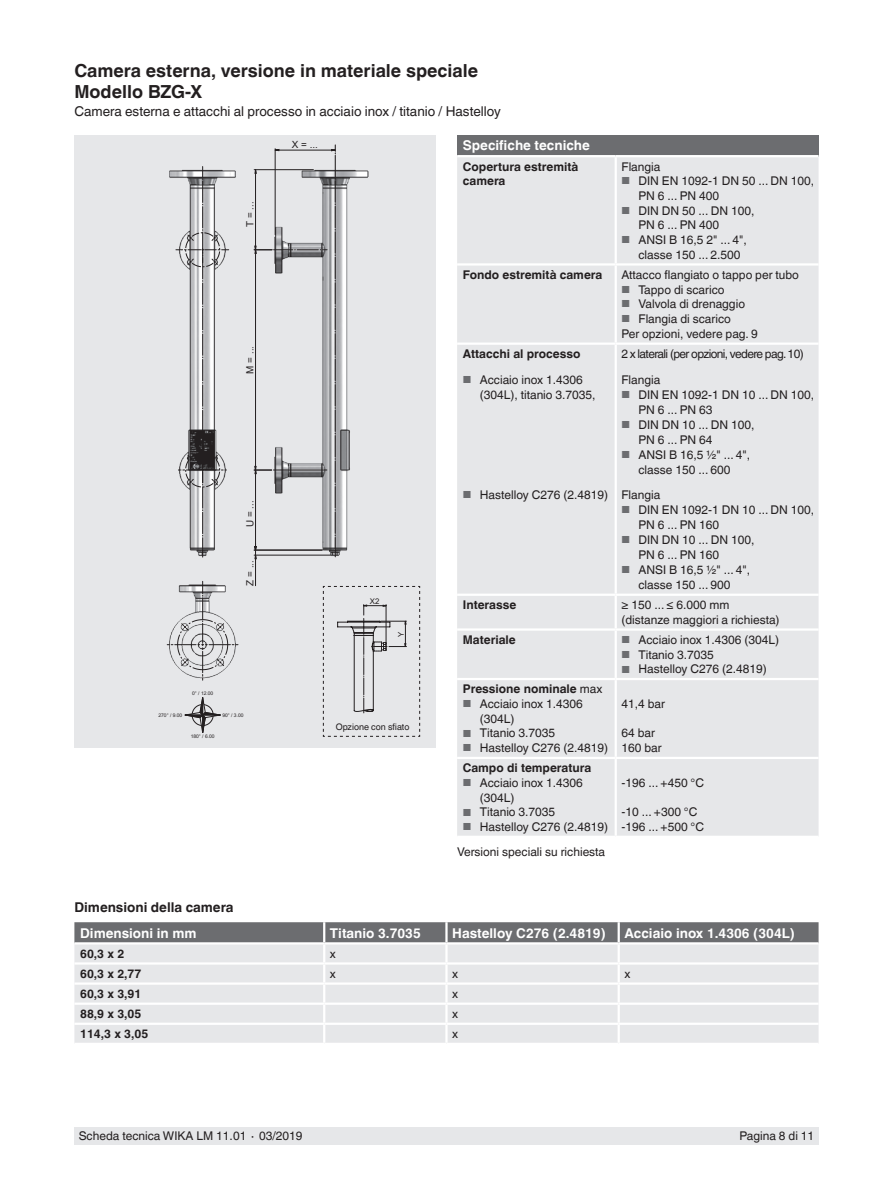
<style>
.page{position:relative;width:893px;height:1188px;background:#fff}
.page>*{position:absolute;margin:0;border:0;box-sizing:border-box;transform-origin:0 0}
.t1{font:700 18px/21px "Helvetica World";color:#231f20}
.t2{font:700 13.5px "Helvetica World";color:#fff}
.t3{font:13.5px "Helvetica World";color:#231f20}
.t4{font:700 13.5px "Helvetica World";color:#231f20}
.t5{font:12px/14.7px "Helvetica World";color:#231f20}
.t6{font:700 12px/14.7px "Helvetica World";color:#231f20}
.t7{font:12px/25.5px "Helvetica World";letter-spacing:-.05em;color:#231f20}
.t8{font:9.9px "Arial";color:#231f20}
.t9{font:9px "Helvetica World";color:#231f20}
.t10{font:7.8px "Arial";color:#231f20}
.t11{font:4.95px "Arial";color:#231f20}
.s1{font-size:10.2px;color:#6c6d70}
.s2{font-weight:400}
</style>
<div class="page">
<div style="left:74px;top:1128px;width:745px;height:17px;background:#e6e7e9"></div>
<div style="left:74px;top:135px;width:362px;height:612px;background:#e6e7e9"></div>
<svg style="left:167px;top:145px;width:253px;height:592px"></svg>
<div style="left:457px;top:135px;width:362px;height:21px;background:#6c6d70"></div>
<div style="left:457px;top:157px;width:362px;height:679px;background:#e6e7e9"></div>
<div style="left:457px;top:596px;width:362px;height:32px;background:#e6e7e9"></div>
<hr style="left:457px;top:263px;width:159px;height:3px;background:#fff">
<hr style="left:457px;top:343px;width:159px;height:2px;background:#fff">
<hr style="left:457px;top:594px;width:159px;height:2px;background:#fff">
<hr style="left:457px;top:628px;width:159px;height:3px;background:#fff">
<hr style="left:457px;top:678px;width:159px;height:2px;background:#fff">
<hr style="left:615px;top:680px;width:2px;height:77px;background:#fff">
<hr style="left:457px;top:757px;width:159px;height:2px;background:#fff">
<hr style="left:615px;top:759px;width:2px;height:77px;background:#fff">
<hr style="left:615px;top:266px;width:2px;height:77px;background:#fff">
<hr style="left:615px;top:345px;width:2px;height:249px;background:#fff">
<hr style="left:615px;top:596px;width:2px;height:32px;background:#fff">
<hr style="left:615px;top:631px;width:2px;height:47px;background:#fff">
<hr style="left:615px;top:157px;width:2px;height:106px;background:#fff">
<hr style="left:616px;top:263px;width:203px;height:3px;background:#fff">
<hr style="left:616px;top:343px;width:203px;height:2px;background:#fff">
<hr style="left:616px;top:594px;width:203px;height:2px;background:#fff">
<hr style="left:616px;top:628px;width:203px;height:3px;background:#fff">
<hr style="left:616px;top:678px;width:203px;height:2px;background:#fff">
<hr style="left:616px;top:757px;width:203px;height:2px;background:#fff">
<hr style="left:457px;top:155px;width:159px;height:2px;background:#fff">
<hr style="left:616px;top:155px;width:203px;height:2px;background:#fff">
<svg style="left:74px;top:922px;width:745px;height:121px;background:#d4d5d7"></svg>
<h1 class="t1" style="left:74px;top:60px;width:405px">Camera esterna, versione in materiale speciale<br>Modello BZG-X</h1>
<p class="t3" style="left:74px;top:103px;width:428px">Camera esterna e attacchi al processo in acciaio inox / titanio / Hastelloy</p>
<p class="t2" style="left:463px;top:138px;width:129px">Specifiche tecniche</p>
<p class="t6" style="left:463px;top:159px;width:117px">Copertura estremità camera</p>
<p class="t5" style="left:621px;top:159px;width:40px">Flangia</p>
<p class="t8" style="left:292px;top:138px;width:28px">X = ...</p>
<p class="t5" style="left:638px;top:174px;width:177px;text-indent:-17px"><span class="s1">■</span> DIN EN 1092-1 DN 50 ... DN 100,<br>PN 6 ... PN 400</p>
<p class="t5" style="left:638px;top:203px;width:117px;text-indent:-17px"><span class="s1">■</span> DIN DN 50 ... DN 100,<br>PN 6 ... PN 400</p>
<p class="t5" style="left:638px;top:233px;width:110px;text-indent:-17px"><span class="s1">■</span> ANSI B 16,5 2" ... 4", classe 150 ... 2.500</p>
<p class="t8" style="left:243px;top:227px;width:27px;rotate:-90deg">T = ...</p>
<p class="t8" style="left:243px;top:374px;width:29px;rotate:-90deg">M = ...</p>
<p class="t8" style="left:243px;top:527px;width:28px;rotate:-90deg">U = ...</p>
<p class="t8" style="left:243px;top:586px;width:27px;rotate:-90deg">Z = ...</p>
<p class="t11" style="left:192px;top:690px;width:23px">0° / 12.00</p>
<p class="t11" style="left:158px;top:712px;width:25px">270° / 9.00</p>
<p class="t11" style="left:222px;top:712px;width:23px">90° / 3.00</p>
<p class="t11" style="left:191px;top:733px;width:25px">180° / 6.00</p>
<p class="t4" style="left:74px;top:900px;width:161px">Dimensioni della camera</p>
<p class="t10" style="left:370px;top:596px;width:11px">X2</p>
<p class="t10" style="left:396px;top:637px;width:7px;rotate:-90deg">Y</p>
<p class="t9" style="left:336px;top:721px;width:75px">Opzione con sfiato</p>
<p class="t6" style="left:463px;top:267px;width:141px">Fondo estremità camera</p>
<p class="t5" style="left:621px;top:267px;width:179px">Attacco flangiato o tappo per tubo</p>
<p class="t5" style="left:621px;top:282px;width:105px"><span class="s1">■</span> Tappo di scarico</p>
<p class="t5" style="left:621px;top:297px;width:125px"><span class="s1">■</span> Valvola di drenaggio</p>
<p class="t5" style="left:621px;top:311px;width:138px"><span class="s1">■</span> Flangia di scarico<br>Per opzioni, vedere pag. 9</p>
<p class="t6" style="left:463px;top:347px;width:119px">Attacchi al processo</p>
<p class="t5" style="left:480px;top:372px;width:117px;text-indent:-17px"><span class="s1">■</span> Acciaio inox 1.4306 (304L), titanio 3.7035,</p>
<p class="t7" style="left:621px;top:341px;width:184px">2 x laterali (per opzioni, vedere pag. 10)<br>Flangia</p>
<p class="t5" style="left:638px;top:387px;width:177px;text-indent:-17px"><span class="s1">■</span> DIN EN 1092-1 DN 10 ... DN 100,<br>PN 6 ... PN 63</p>
<p class="t5" style="left:638px;top:417px;width:117px;text-indent:-17px"><span class="s1">■</span> DIN DN 10 ... DN 100,<br>PN 6 ... PN 64</p>
<p class="t5" style="left:621px;top:447px;width:130px;text-align:center"><span class="s1">■</span> ANSI B 16,5 ½" ... 4", classe 150 ... 600</p>
<p class="t5" style="left:621px;top:488px;width:40px">Flangia</p>
<p class="t5" style="left:638px;top:502px;width:177px;text-indent:-17px"><span class="s1">■</span> DIN EN 1092-1 DN 10 ... DN 100,<br>PN 6 ... PN 160</p>
<p class="t5" style="left:638px;top:532px;width:117px;text-indent:-17px"><span class="s1">■</span> DIN DN 10 ... DN 100,<br>PN 6 ... PN 160</p>
<p class="t5" style="left:621px;top:562px;width:130px;text-align:center"><span class="s1">■</span> ANSI B 16,5 ½" ... 4", classe 150 ... 900</p>
<p class="t5" style="left:463px;top:488px;width:147px"><span class="s1">■</span> Hastelloy C276 (2.4819)</p>
<p class="t6" style="left:463px;top:598px;width:55px">Interasse</p>
<p class="t5" style="left:621px;top:598px;width:160px">≥ 150 ... ≤ 6.000 mm (distanze maggiori a richiesta)</p>
<p class="t6" style="left:463px;top:632px;width:54px">Materiale</p>
<p class="t5" style="left:621px;top:632px;width:159px"><span class="s1">■</span> Acciaio inox 1.4306 (304L)</p>
<p class="t5" style="left:621px;top:647px;width:94px"><span class="s1">■</span> Titanio 3.7035</p>
<p class="t5" style="left:621px;top:662px;width:147px"><span class="s1">■</span> Hastelloy C276 (2.4819)</p>
<p class="t6" style="left:463px;top:682px;width:141px">Pressione nominale <span class="s2">max</span></p>
<p class="t5" style="left:480px;top:697px;width:104px;text-indent:-17px"><span class="s1">■</span> Acciaio inox 1.4306 (304L)</p>
<p class="t5" style="left:463px;top:726px;width:94px"><span class="s1">■</span> Titanio 3.7035</p>
<p class="t5" style="left:463px;top:741px;width:147px"><span class="s1">■</span> Hastelloy C276 (2.4819)</p>
<p class="t5" style="left:621px;top:697px;width:45px">41,4 bar</p>
<p class="t5" style="left:621px;top:726px;width:42px">64 bar<br>160 bar</p>
<p class="t6" style="left:463px;top:761px;width:130px">Campo di temperatura</p>
<p class="t5" style="left:480px;top:775px;width:104px;text-indent:-17px"><span class="s1">■</span> Acciaio inox 1.4306 (304L)</p>
<p class="t5" style="left:463px;top:805px;width:94px"><span class="s1">■</span> Titanio 3.7035</p>
<p class="t5" style="left:463px;top:820px;width:147px"><span class="s1">■</span> Hastelloy C276 (2.4819)</p>
<p class="t5" style="left:457px;top:845px;width:150px">Versioni speciali su richiesta</p>
<p class="t5" style="left:621px;top:775px;width:84px">-196 ... +450 °C</p>
<p class="t5" style="left:621px;top:805px;width:84px">-10 ... +300 °C -196 ... +500 °C</p>
<p class="t2" style="left:80px;top:925px;width:118px">Dimensioni in mm</p>
<p class="t2" style="left:330px;top:925px;width:92px">Titanio 3.7035</p>
<p class="t2" style="left:452px;top:925px;width:155px">Hastelloy C276 (2.4819)</p>
<p class="t2" style="left:624px;top:925px;width:172px">Acciaio inox 1.4306 (304L)</p>
<p class="t6" style="left:80px;top:946px;width:46px">60,3 x 2</p>
<p class="t5" style="left:330px;top:946px;width:7px">x</p>
<p class="t6" style="left:80px;top:966px;width:63px">60,3 x 2,77</p>
<p class="t5" style="left:330px;top:966px;width:7px">x</p>
<p class="t5" style="left:452px;top:966px;width:7px">x</p>
<p class="t5" style="left:624px;top:966px;width:7px">x</p>
<p class="t6" style="left:80px;top:986px;width:63px">60,3 x 3,91</p>
<p class="t5" style="left:452px;top:986px;width:7px">x</p>
<p class="t6" style="left:80px;top:1007px;width:63px">88,9 x 3,05</p>
<p class="t5" style="left:452px;top:1007px;width:7px">x</p>
<p class="t6" style="left:80px;top:1027px;width:70px">114,3 x 3,05</p>
<p class="t5" style="left:452px;top:1027px;width:7px">x</p>
<p class="t5" style="left:79px;top:1129px;width:225px">Scheda tecnica WIKA LM 11.01 ∙ 03/2019</p>
<p class="t5" style="left:740px;top:1129px;width:76px">Pagina 8 di 11</p>
</div>
